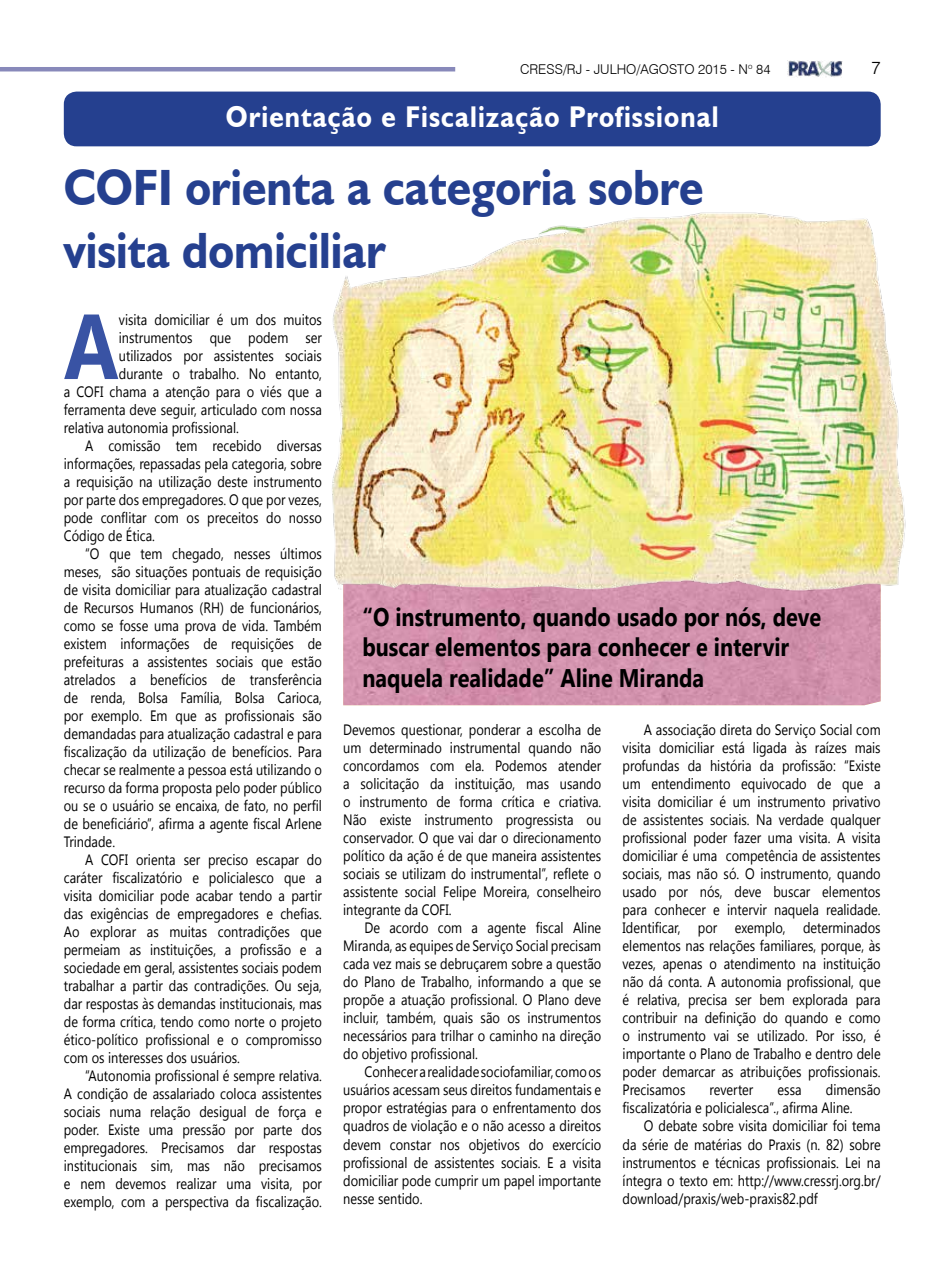
<style>
.page{position:relative;width:936px;height:1276px;background:#fff}
.page>*{position:absolute;margin:0;border:0;box-sizing:border-box;transform-origin:0 0}
.t1{font:700 92.1px "Segoe UI";color:#3953a4;scale:.85 1}
.t2{font:700 51px/63px "Humanist 521 BT";color:#25408f;scale:.9 1}
.t3{font:700 30px "Humanist 521 BT";letter-spacing:.04em;color:#fff;scale:.9 1}
.t4{font:700 25.5px/30.6px "Segoe UI";color:#000;scale:.85 1}
.t5{font:300 18px "Swiss 721 BT";color:#000}
.t6{font:15px/18px "Segoe UI";color:#000;text-align:justify;scale:.85 1}
.t7{font:300 13.5px "Swiss 721 BT";color:#000}
</style>
<div class="page">
<img style="left:343px;top:600px;width:537px;height:105px">
<img style="left:787px;top:61px;width:55px;height:16px">
<hr style="left:0;top:67px;width:455px;height:4px;background:#8889ba">
<div style="left:64px;top:92px;width:816px;height:54px;background:#25408f;border-radius:13px"></div>
<img style="left:332px;top:212px;width:574px;height:388px">
<p class="t7" style="left:520px;top:61px;width:252px">CRESS/RJ - JULHO/AGOSTO 2015 - N<sup>o</sup> 84</p>
<p class="t5" style="left:871px;top:57px;width:11px">7</p>
<h3 class="t3" style="left:226px;top:98px;width:549px">Orientação e Fiscalização Profissional</h3>
<h2 class="t2" style="left:64px;top:155px;width:712px">COFI orienta a categoria sobre visita domiciliar</h2>
<h1 class="t1" style="left:64px;top:281px;width:66px">A</h1>
<p class="t6" style="left:119px;top:310px;width:240px">visita domiciliar é um dos muitos</p>
<p class="t6" style="left:119px;top:328px;width:240px">instrumentos que podem ser</p>
<p class="t6" style="left:119px;top:346px;width:240px">utilizados por assistentes sociais</p>
<p class="t6" style="left:119px;top:364px;width:240px">durante o trabalho. No entanto,</p>
<p class="t6" style="left:64px;top:382px;width:305px">a COFI chama a atenção para o viés que a</p>
<p class="t6" style="left:64px;top:400px;width:305px">ferramenta deve seguir, articulado com nossa</p>
<p class="t6" style="left:64px;top:418px;width:207px">relativa autonomia profissional.</p>
<p class="t6" style="left:85px;top:436px;width:280px">A comissão tem recebido diversas</p>
<p class="t6" style="left:64px;top:454px;width:305px">informações, repassadas pela categoria, sobre</p>
<p class="t6" style="left:64px;top:472px;width:305px">a requisição na utilização deste instrumento</p>
<p class="t6" style="left:64px;top:490px;width:305px">por parte dos empregadores. O que por vezes,</p>
<p class="t6" style="left:64px;top:508px;width:305px">pode conflitar com os preceitos do nosso</p>
<p class="t6" style="left:64px;top:526px;width:109px">Código de Ética.</p>
<p class="t6" style="left:85px;top:544px;width:280px">“O que tem chegado, nesses últimos</p>
<p class="t6" style="left:64px;top:562px;width:305px">meses, são situações pontuais de requisição</p>
<p class="t6" style="left:64px;top:580px;width:305px">de visita domiciliar para atualização cadastral</p>
<p class="t6" style="left:64px;top:598px;width:305px">de Recursos Humanos (RH) de funcionários,</p>
<p class="t6" style="left:64px;top:616px;width:305px">como se fosse uma prova de vida. Também</p>
<p class="t6" style="left:64px;top:634px;width:305px">existem informações de requisições de</p>
<p class="t6" style="left:64px;top:652px;width:305px">prefeituras a assistentes sociais que estão</p>
<p class="t6" style="left:64px;top:670px;width:305px">atrelados a benefícios de transferência</p>
<p class="t6" style="left:64px;top:688px;width:305px">de renda, Bolsa Família, Bolsa Carioca,</p>
<p class="t6" style="left:64px;top:706px;width:305px">por exemplo. Em que as profissionais são</p>
<p class="t6" style="left:64px;top:724px;width:305px">demandadas para atualização cadastral e para</p>
<p class="t6" style="left:64px;top:742px;width:305px">fiscalização da utilização de benefícios. Para</p>
<p class="t6" style="left:64px;top:760px;width:305px">checar se realmente a pessoa está utilizando o</p>
<p class="t6" style="left:64px;top:778px;width:305px">recurso da forma proposta pelo poder público</p>
<p class="t6" style="left:64px;top:796px;width:305px">ou se o usuário se encaixa, de fato, no perfil</p>
<p class="t6" style="left:64px;top:814px;width:305px">de beneficiário”, afirma a agente fiscal Arlene</p>
<p class="t6" style="left:64px;top:832px;width:62px">Trindade.</p>
<p class="t6" style="left:85px;top:850px;width:280px">A COFI orienta ser preciso escapar do</p>
<p class="t6" style="left:64px;top:868px;width:305px">caráter fiscalizatório e policialesco que a</p>
<p class="t6" style="left:64px;top:886px;width:305px">visita domiciliar pode acabar tendo a partir</p>
<p class="t6" style="left:64px;top:904px;width:305px">das exigências de empregadores e chefias.</p>
<p class="t6" style="left:64px;top:922px;width:305px">Ao explorar as muitas contradições que</p>
<p class="t6" style="left:64px;top:940px;width:305px">permeiam as instituições, a profissão e a</p>
<p class="t6" style="left:64px;top:958px;width:305px">sociedade em geral, assistentes sociais podem</p>
<p class="t6" style="left:64px;top:976px;width:305px">trabalhar a partir das contradições. Ou seja,</p>
<p class="t6" style="left:64px;top:994px;width:305px">dar respostas às demandas institucionais, mas</p>
<p class="t6" style="left:64px;top:1012px;width:305px">de forma crítica, tendo como norte o projeto</p>
<p class="t6" style="left:64px;top:1030px;width:305px">ético-político profissional e o compromisso</p>
<p class="t6" style="left:64px;top:1048px;width:209px">com os interesses dos usuários.</p>
<p class="t6" style="left:85px;top:1066px;width:280px">“Autonomia profissional é sempre relativa.</p>
<p class="t6" style="left:64px;top:1084px;width:305px">A condição de assalariado coloca assistentes</p>
<p class="t6" style="left:64px;top:1102px;width:305px">sociais numa relação desigual de força e</p>
<p class="t6" style="left:64px;top:1120px;width:305px">poder. Existe uma pressão por parte dos</p>
<p class="t6" style="left:64px;top:1138px;width:305px">empregadores. Precisamos dar respostas</p>
<p class="t6" style="left:64px;top:1156px;width:305px">institucionais sim, mas não precisamos</p>
<p class="t6" style="left:64px;top:1174px;width:305px">e nem devemos realizar uma visita, por</p>
<p class="t6" style="left:64px;top:1192px;width:305px">exemplo, com a perspectiva da fiscalização.</p>
<h3 class="t4" style="left:362px;top:600px;width:541px">“O instrumento, quando usado por nós, deve buscar elementos para conhecer e intervir naquela realidade” Aline Miranda</h3>
<p class="t6" style="left:343px;top:720px;width:305px">Devemos questionar, ponderar a escolha de um determinado instrumental quando não concordamos com ela. Podemos atender a solicitação da instituição, mas usando o instrumento de forma crítica e criativa.<br>Não existe instrumento progressista ou conservador. O que vai dar o direcionamento político da ação é de que maneira assistentes sociais se utilizam do instrumental”, reflete o assistente social Felipe Moreira, conselheiro integrante da COFI.</p>
<p class="t6" style="left:343px;top:918px;width:305px;text-indent:21px">De acordo com a agente fiscal Aline Miranda, as equipes de Serviço Social precisam cada vez mais se debruçarem sobre a questão do Plano de Trabalho, informando a que se propõe a atuação profissional. O Plano deve incluir, também, quais são os instrumentos necessários para trilhar o caminho na direção do objetivo profissional.</p>
<p class="t6" style="left:343px;top:1062px;width:305px;text-indent:21px">Conhecer a realidade sociofamiliar, como os usuários acessam seus direitos fundamentais e propor estratégias para o enfrentamento dos quadros de violação e o não acesso a direitos devem constar nos objetivos do exercício profissional de assistentes sociais. E a visita domiciliar pode cumprir um papel importante nesse sentido.</p>
<p class="t6" style="left:622px;top:720px;width:305px;text-indent:21px">A associação direta do Serviço Social com visita domiciliar está ligada às raízes mais profundas da história da profissão: “Existe um entendimento equivocado de que a visita domiciliar é um instrumento privativo de assistentes sociais. Na verdade qualquer profissional poder fazer uma visita. A visita domiciliar é uma competência de assistentes sociais, mas não só. O instrumento, quando usado por nós, deve buscar elementos para conhecer e intervir naquela realidade.<br>Identificar, por exemplo, determinados elementos nas relações familiares, porque, às vezes, apenas o atendimento na instituição não dá conta. A autonomia profissional, que é relativa, precisa ser bem explorada para contribuir na definição do quando e como o instrumento vai se utilizado. Por isso, é importante o Plano de Trabalho e dentro dele poder demarcar as atribuições profissionais.<br>Precisamos</p>
<p class="t6" style="left:622px;top:1080px;width:305px;text-indent:203px">dimensão fiscalizatória e policialesca”., afirma Aline.</p>
<p class="t6" style="left:622px;top:1116px;width:305px;text-indent:21px">O debate sobre visita domiciliar foi tema da série de matérias do Praxis (n. 82) sobre instrumentos e técnicas profissionais. Lei na íntegra o texto em: http://www.cressrj.org.br/ download/praxis/web-praxis82.pdf</p>
<p class="t6" style="left:709px;top:1080px;width:53px">reverter</p>
<p class="t6" style="left:777px;top:1080px;width:30px">essa</p>
</div>
